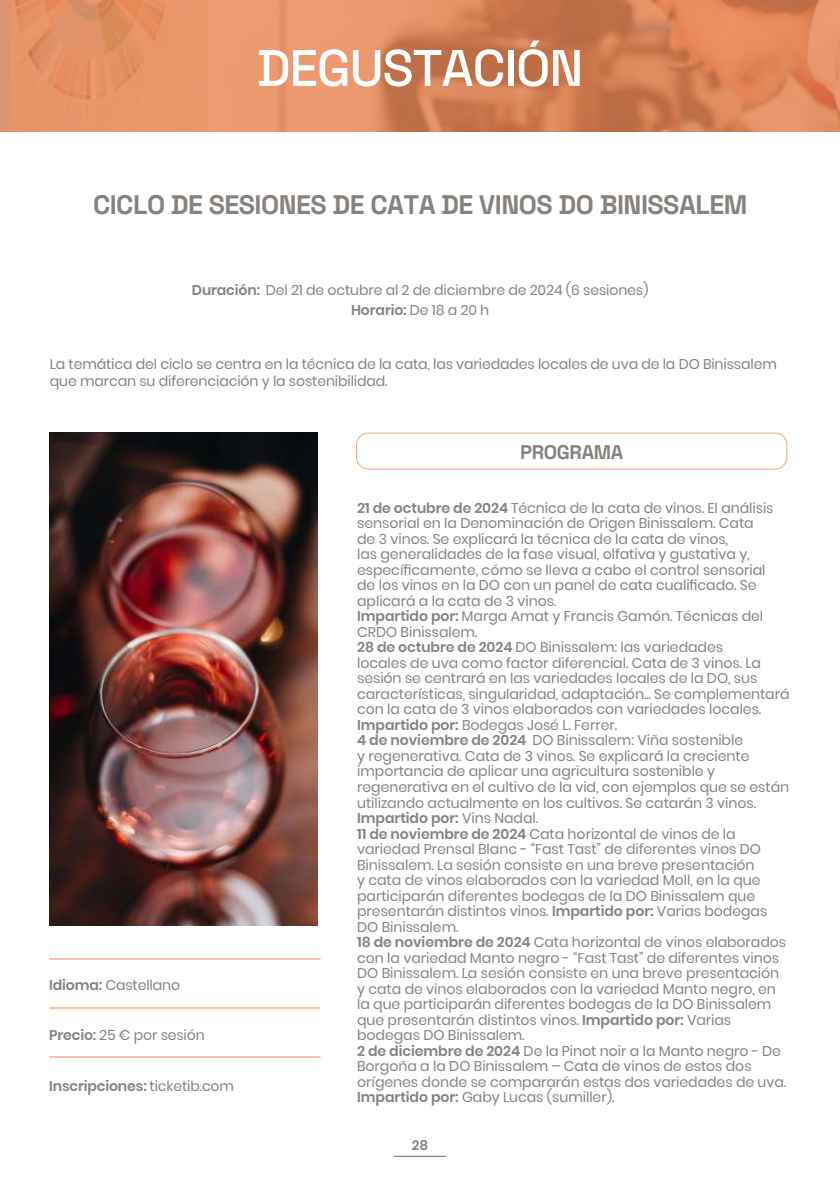
<style>
.page{position:relative;width:840px;height:1191px;background:#fff}
.page>*{position:absolute;margin:0;border:0;box-sizing:border-box;transform-origin:0 0}
.t1{font:300 51.2px "Space Grotesk";letter-spacing:-.025em;color:#fff}
.t2{font:300 26.8px "Space Grotesk";letter-spacing:-.02em;color:#88827e}
.t3{font:300 19.8px "Space Grotesk";letter-spacing:-.02em;color:#88827e}
.t4{font:14.2px/15.6px "Poppins";letter-spacing:-.005em;color:#88827e}
.t5{font:600 14.2px "Poppins";letter-spacing:-.01em;color:#88827e}
.t6{font:600 13.6px "Poppins";color:#88827e}
.s1{font-weight:600}
.s2{font-weight:400}
</style>
<div class="page">
<hr style="left:393px;top:1155px;width:53px;height:2px;background:#88827e">
<div style="left:356px;top:432px;width:431px;height:37px;border:1px solid #f68a54;border-radius:12px"></div>
<hr style="left:49px;top:958px;width:271px;height:1px;background:#f68a54">
<hr style="left:49px;top:1007px;width:271px;height:1px;background:#f68a54">
<hr style="left:49px;top:1056px;width:271px;height:1px;background:#f68a54">
<img style="left:49px;top:432px;width:268px;height:494px">
<svg style="left:0;top:0;width:839px;height:131px;background:#dc895e"></svg>
<h1 class="t1" style="left:256px;top:31px;width:328px">DEGUSTACIÓN</h1>
<h2 class="t2" style="left:93px;top:185px;width:655px">CICLO DE SESIONES DE CATA DE VINOS DO BINISSALEM</h2>
<p class="t4" style="left:192px;top:281px;width:458px;line-height:19.2px;text-align:center"><span class="s1">Duración:</span> Del 21 de octubre al 2 de diciembre de 2024 (6 sesiones)<br><span class="s1">Horario:</span> De 18 a 20 h</p>
<p class="t4" style="left:50px;top:356px;width:728px;line-height:17px">La temática del ciclo se centra en la técnica de la cata, las variedades locales de uva de la DO Binissalem que marcan su diferenciación y la sostenibilidad.</p>
<p class="t4" style="left:49px;top:977px;width:132px"><span class="s1">Idioma:</span> Castellano</p>
<p class="t4" style="left:49px;top:1027px;width:157px"><span class="s1">Precio:</span> 25 € por sesión</p>
<p class="t5" style="left:49px;top:1078px;width:186px">Inscripciones: <span class="s2">ticketib.com</span></p>
<h3 class="t3" style="left:520px;top:437px;width:104px">PROGRAMA</h3>
<p class="t4" style="left:357px;top:500px;width:433px"><span class="s1">21 de octubre de 2024</span> Técnica de la cata de vinos. El análisis sensorial en la Denominación de Origen Binissalem. Cata<br>de 3 vinos. Se explicará la técnica de la cata de vinos,<br>las generalidades de la fase visual, olfativa y gustativa y, específicamente, cómo se lleva a cabo el control sensorial<br>de los vinos en la DO con un panel de cata cualificado. Se aplicará a la cata de 3 vinos.<br><span class="s1">Impartido por:</span> Marga Amat y Francis Gamón. Técnicas del CRDO Binissalem.<br><span class="s1">28 de octubre de 2024</span> DO Binissalem: las variedades<br>locales de uva como factor diferencial. Cata de 3 vinos. La sesión se centrará en las variedades locales de la DO, sus características, singularidad, adaptación... Se complementará con la cata de 3 vinos elaborados con variedades locales.<br><span class="s1">Impartido por:</span> Bodegas José L. Ferrer.<br><span class="s1">4 de noviembre de 2024</span> DO Binissalem: Viña sostenible<br>y regenerativa. Cata de 3 vinos. Se explicará la creciente importancia de aplicar una agricultura sostenible y regenerativa en el cultivo de la vid, con ejemplos que se están utilizando actualmente en los cultivos. Se catarán 3 vinos.<br><span class="s1">Impartido por:</span> Vins Nadal.<br><span class="s1">11 de noviembre de 2024</span> Cata horizontal de vinos de la variedad Prensal Blanc - “Fast Tast” de diferentes vinos DO Binissalem. La sesión consiste en una breve presentación<br>y cata de vinos elaborados con la variedad Moll, en la que participarán diferentes bodegas de la DO Binissalem que presentarán distintos vinos. <span class="s1">Impartido por:</span> Varias bodegas DO Binissalem.<br><span class="s1">18 de noviembre de 2024</span> Cata horizontal de vinos elaborados con la variedad Manto negro - “Fast Tast” de diferentes vinos DO Binissalem. La sesión consiste en una breve presentación y cata de vinos elaborados con la variedad Manto negro, en la que participarán diferentes bodegas de la DO Binissalem que presentarán distintos vinos. <span class="s1">Impartido por:</span> Varias bodegas DO Binissalem.<br><span class="s1">2 de diciembre de 2024</span> De la Pinot noir a la Manto negro - De Borgoña a la DO Binissalem – Cata de vinos de estos dos orígenes donde se compararán estas dos variedades de uva.<br><span class="s1">Impartido por:</span> Gaby Lucas (sumiller).</p>
<p class="t6" style="left:411px;top:1137px;width:18px">28</p>
</div>
